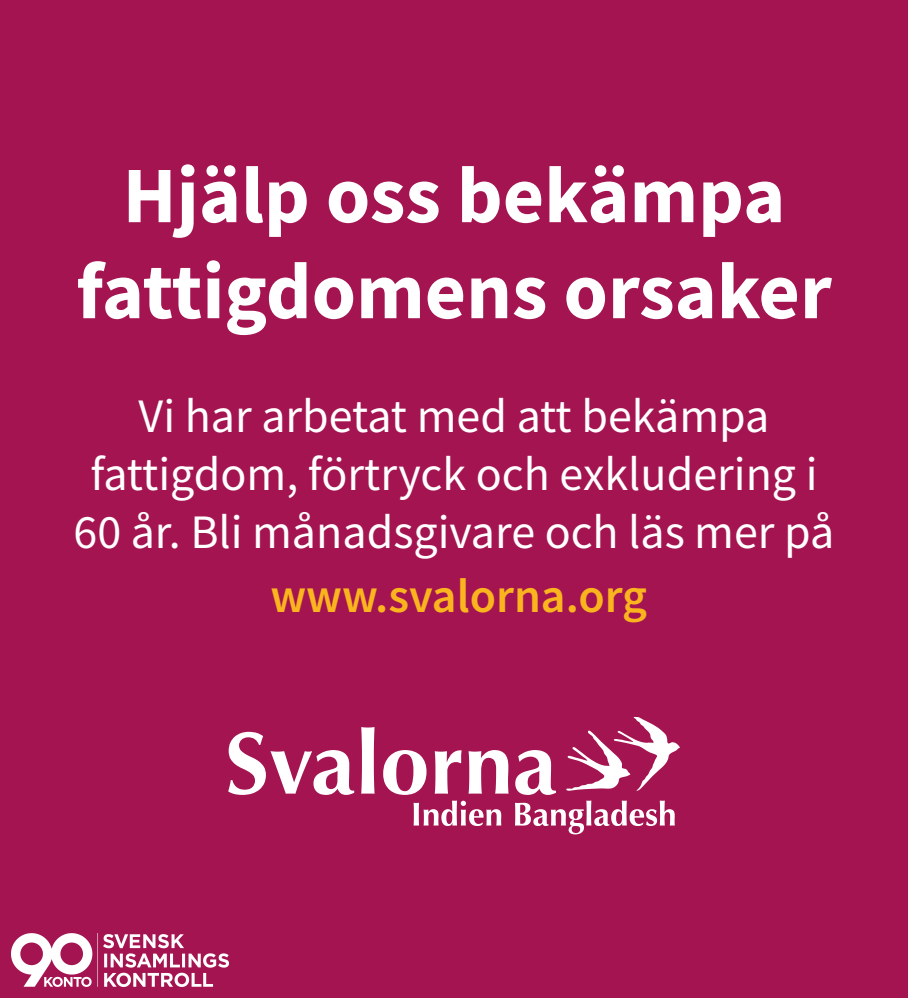
<style>
.page{position:relative;width:908px;height:998px;background:#fff}
.page>*{position:absolute;margin:0;border:0;box-sizing:border-box;transform-origin:0 0}
.t1{font:700 80px "Source Sans Pro";color:#fff}
.t2{font:48px/57.6px "Source Sans Pro";color:#fff;text-align:center}
.t3{font:600 48px "Source Sans Pro";color:#fab51e}
</style>
<div class="page">
<div style="left:0;top:0;width:907px;height:998px;background:#a41451"></div>
<svg style="left:228px;top:732px;width:126px;height:63px"></svg>
<svg style="left:361px;top:727px;width:13px;height:67px"></svg>
<svg style="left:383px;top:750px;width:125px;height:76px"></svg>
<svg style="left:515px;top:717px;width:164px;height:117px"></svg>
<img style="left:11px;top:933px;width:217px;height:53px">
<p class="t1" style="left:123px;top:141px;width:664px">Hjälp oss bekämpa</p>
<p class="t1" style="left:76px;top:237px;width:756px">fattigdomens orsaker</p>
<p class="t2" style="left:73px;top:387px;width:762px">Vi har arbetat med att bekämpa fattigdom, förtryck och exkludering i<br>60 år. Bli månadsgivare och läs mer på</p>
<p class="t3" style="left:270px;top:564px;width:378px">www.svalorna.org</p>
</div>
